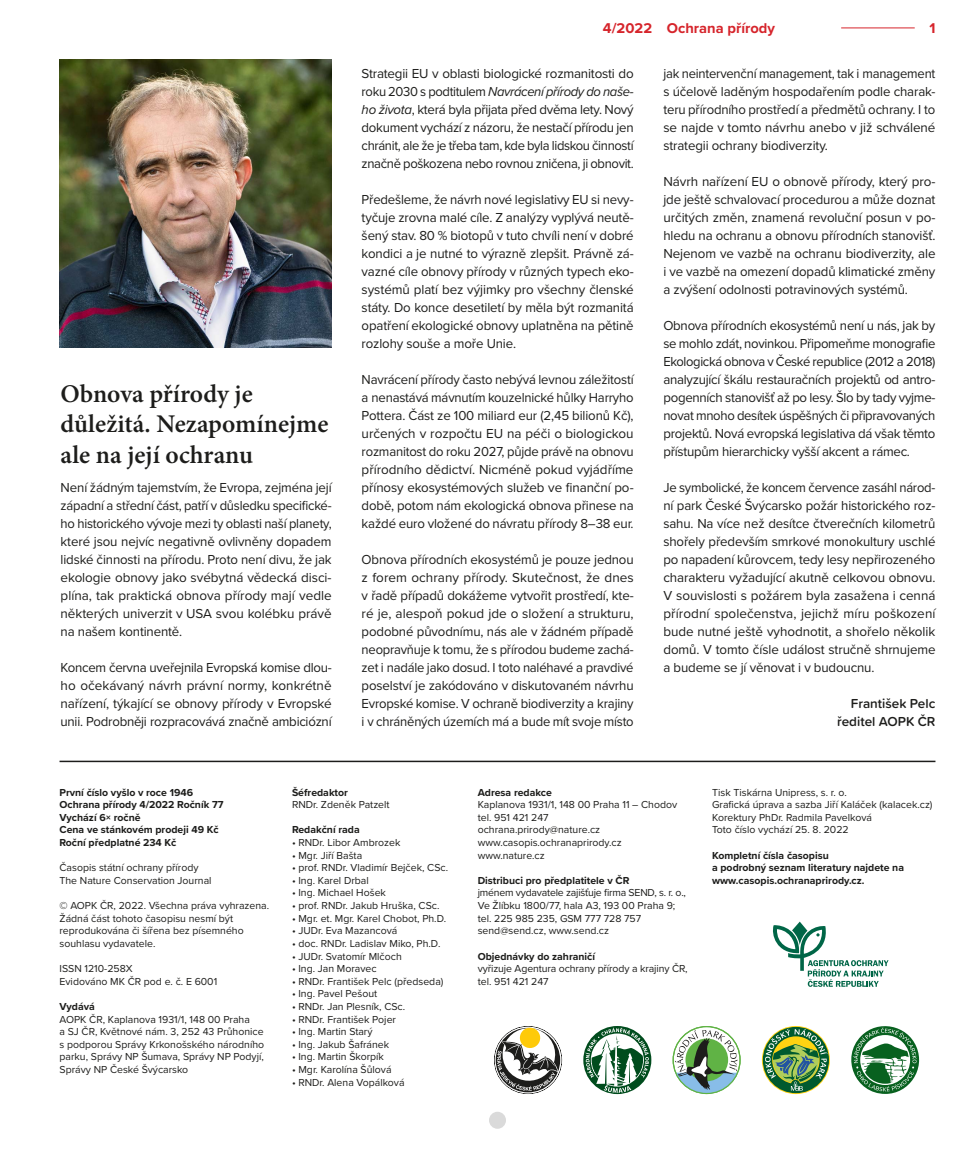
<style>
.page{position:relative;width:978px;height:1149px;background:#fff}
.page>*{position:absolute;margin:0;border:0;box-sizing:border-box;transform-origin:0 0}
.Titul_článku{font:600 25.5px/30.6px "Minion Pro";color:#1d1d1b}
.t1{font:700 14.7px "Proxima Nova";color:#d6242b}
.Text_01{font:13.5px/18px "Proxima Nova";letter-spacing:-.01em;color:#1d1d1b;text-align:justify}
.Text_01-2{font:13.5px/18px "Proxima Nova";letter-spacing:-.01em;color:#1d1d1b;text-align:justify;scale:.96 1}
.Autoři_článku_ÚVODNÍ{font:600 13.5px "Proxima Soft";color:#1d1d1b}
.T_tiráž{font:10.5px/12.6px "Proxima Nova";color:#1d1d1b}
.T_tiráž-2{font:700 10.5px/12.6px "Proxima Nova";color:#1d1d1b}
.T_tiráž-3{font:10.5px/12.6px "Proxima Nova";letter-spacing:-.02em;color:#1d1d1b}
.s1{font-style:italic}
</style>
<div class="page">
<hr style="left:841px;top:28px;width:74px;height:1px;background:#d6242b">
<div style="left:489px;top:1111px;width:17px;height:17px;background:#dadada;border-radius:50%"></div>
<svg style="left:851px;top:1026px;width:68px;height:67px"></svg>
<svg style="left:763px;top:1026px;width:66px;height:66px"></svg>
<svg style="left:583px;top:1026px;width:68px;height:67px"></svg>
<svg style="left:673px;top:1026px;width:68px;height:67px"></svg>
<svg style="left:494px;top:1026px;width:68px;height:67px"></svg>
<svg style="left:773px;top:921px;width:116px;height:65px"></svg>
<hr style="left:60px;top:760px;width:875px;height:2px;background:#1d1d1b">
<img style="left:60px;top:59px;width:272px;height:289px">
<p class="Titul_článku" style="left:61px;top:378px;width:269px">Obnova přírody je důležitá. Nezapomínejme ale na její ochranu</p>
<p class="Text_01" style="left:61px;top:477px;width:273px">Není žádným tajemstvím, že Evropa, zejména její západní a střední část, patří v důsledku specifické&shy;ho historického vývoje mezi ty oblasti naší planety, které jsou nejvíc negativně ovlivněny dopadem lidské činnosti na přírodu. Proto není divu, že jak ekologie obnovy jako svébytná vědecká disci&shy;plína, tak praktická obnova přírody mají vedle některých univerzit v USA svou kolébku právě na našem kontinentě.</p>
<p class="Text_01" style="left:61px;top:657px;width:273px">Koncem června uveřejnila Evropská komise dlou&shy;ho očekávaný návrh právní normy, konkrétně nařízení, týkající se obnovy přírody v Evropské unii. Podrobněji rozpracovává značně ambiciózní</p>
<p class="t1" style="left:603px;top:17px;width:174px">4/2022 Ochrana přírody</p>
<p class="t1" style="left:929px;top:17px;width:8px">1</p>
<p class="Text_01" style="left:362px;top:63px;width:274px">Strategii EU v oblasti biologické rozmanitosti do roku 2030 s podtitulem <span class="s1">Navrácení přírody do naše&shy;ho života</span>, která byla přijata před dvěma lety. Nový dokument vychází z názoru, že nestačí přírodu jen chránit, ale že je třeba tam, kde byla lidskou činností značně poškozena nebo rovnou zničena, ji obnovit.</p>
<p class="Text_01" style="left:362px;top:189px;width:274px">Předešleme, že návrh nové legislativy EU si nevy&shy;tyčuje zrovna malé cíle. Z analýzy vyplývá neutě&shy;šený stav. 80 % biotopů v tuto chvíli není v dobré kondici a je nutné to výrazně zlepšit. Právně zá&shy;vazné cíle obnovy přírody v různých typech eko&shy;systémů platí bez výjimky pro všechny členské státy. Do konce desetiletí by měla být rozmanitá opatření ekologické obnovy uplatněna na pětině rozlohy souše a moře Unie.</p>
<p class="Text_01" style="left:362px;top:369px;width:274px">Navrácení přírody často nebývá levnou záležitostí a nenastává mávnutím kouzelnické hůlky Harryho Pottera. Část ze 100 miliard eur (2,45 bilionů Kč), určených v rozpočtu EU na péči o biologickou rozmanitost do roku 2027, půjde právě na obnovu přírodního dědictví. Nicméně pokud vyjádříme přínosy ekosystémových služeb ve finanční po&shy;době, potom nám ekologická obnova přinese na každé euro vložené do návratu přírody 8–38 eur.</p>
<p class="Text_01" style="left:362px;top:549px;width:274px">Obnova přírodních ekosystémů je pouze jednou z forem ochrany přírody. Skutečnost, že dnes v řadě případů dokážeme vytvořit prostředí, kte&shy;ré je, alespoň pokud jde o složení a strukturu, podobné původnímu, nás ale v žádném případě neopravňuje k tomu, že s přírodou budeme zachá&shy;zet i nadále jako dosud. I toto naléhavé a pravdivé poselství je zakódováno v diskutovaném návrhu Evropské komise. V ochraně biodiverzity a krajiny i v chráněných územích má a bude mít svoje místo</p>
<p class="Text_01-2" style="left:663px;top:63px;width:285px">jak neintervenční management, tak i management s účelově laděným hospodařením podle charak&shy;teru přírodního prostředí a předmětů ochrany. I to se najde v tomto návrhu anebo v již schválené strategii ochrany biodiverzity.</p>
<p class="Text_01" style="left:663px;top:171px;width:274px;text-align:left">Návrh nařízení EU o obnově přírody, který pro&shy;jde ještě schvalovací procedurou a může doznat určitých změn, znamená revoluční posun v po&shy;hledu na ochranu a obnovu přírodních stanovišť.<br>Nejenom ve vazbě na ochranu biodiverzity, ale i ve vazbě na omezení dopadů klimatické změny a zvýšení odolnosti potravinových systémů.</p>
<p class="Text_01" style="left:663px;top:315px;width:274px">Obnova přírodních ekosystémů není u nás, jak by se mohlo zdát, novinkou. Připomeňme monografie Ekologická obnova v České republice (2012 a 2018) analyzující škálu restauračních projektů od antro&shy;pogenních stanovišť až po lesy. Šlo by tady vyjme&shy;novat mnoho desítek úspěšných či připravovaných projektů. Nová evropská legislativa dá však těmto přístupům hierarchicky vyšší akcent a rámec.</p>
<p class="Text_01-2" style="left:663px;top:477px;width:285px">Je symbolické, že koncem července zasáhl národ&shy;ní park České Švýcarsko požár historického roz&shy;sahu. Na více než desítce čtverečních kilometrů shořely především smrkové monokultury uschlé po napadení kůrovcem, tedy lesy nepřirozeného charakteru vyžadující akutně celkovou obnovu.<br>V souvislosti s požárem byla zasažena i cenná přírodní společenstva, jejichž míru poškození bude nutné ještě vyhodnotit, a shořelo několik domů. V tomto čísle událost stručně shrnujeme a budeme se jí věnovat i v budoucnu.</p>
<p class="Autoři_článku_ÚVODNÍ" style="left:851px;top:693px;width:86px">František Pelc</p>
<p class="Autoři_článku_ÚVODNÍ" style="left:837px;top:711px;width:100px">ředitel AOPK ČR</p>
<p class="T_tiráž-2" style="left:60px;top:785px;width:135px">První číslo vyšlo v roce 1946</p>
<p class="T_tiráž-2" style="left:60px;top:797px;width:165px">Ochrana přírody 4/2022 Ročník 77</p>
<p class="T_tiráž-2" style="left:60px;top:810px;width:83px">Vychází 6× ročně</p>
<p class="T_tiráž-2" style="left:60px;top:823px;width:161px">Cena ve stánkovém prodeji 49 Kč</p>
<p class="T_tiráž-2" style="left:60px;top:835px;width:118px">Roční předplatné 234 Kč</p>
<p class="T_tiráž" style="left:60px;top:860px;width:141px">Časopis státní ochrany přírody</p>
<p class="T_tiráž" style="left:60px;top:873px;width:154px">The Nature Conservation Journal</p>
<p class="T_tiráž" style="left:60px;top:898px;width:210px">© AOPK ČR, 2022. Všechna práva vyhrazena.<br>Žádná část tohoto časopisu nesmí být reprodukována či šířena bez písemného souhlasu vydavatele.</p>
<p class="T_tiráž" style="left:60px;top:961px;width:75px">ISSN 1210-258X</p>
<p class="T_tiráž" style="left:60px;top:974px;width:159px">Evidováno MK ČR pod e. č. E 6001</p>
<p class="T_tiráž-2" style="left:60px;top:999px;width:37px">Vydává</p>
<p class="T_tiráž" style="left:60px;top:1011px;width:192px">AOPK ČR, Kaplanova 1931/1, 148 00 Praha</p>
<p class="T_tiráž" style="left:60px;top:1024px;width:206px">a SJ ČR, Květnové nám. 3, 252 43 Průhonice</p>
<p class="T_tiráž" style="left:60px;top:1037px;width:206px">s podporou Správy Krkonošského národního parku, Správy NP Šumava, Správy NP Podyjí,</p>
<p class="T_tiráž" style="left:60px;top:1062px;width:130px">Správy NP České Švýcarsko</p>
<p class="T_tiráž-2" style="left:292px;top:785px;width:57px">Šéfredaktor</p>
<p class="T_tiráž" style="left:292px;top:797px;width:99px">RNDr. Zdeněk Patzelt</p>
<p class="T_tiráž-2" style="left:292px;top:823px;width:69px">Redakční rada</p>
<p class="T_tiráž" style="left:292px;top:835px;width:110px">• RNDr. Libor Ambrozek</p>
<p class="T_tiráž" style="left:292px;top:848px;width:72px">• Mgr. Jiří Bašta</p>
<p class="T_tiráž" style="left:292px;top:860px;width:156px">• prof. RNDr. Vladimír Bejček, CSc.</p>
<p class="T_tiráž" style="left:292px;top:873px;width:78px">• Ing. Karel Drbal</p>
<p class="T_tiráž" style="left:292px;top:885px;width:95px">• Ing. Michael Hošek</p>
<p class="T_tiráž" style="left:292px;top:898px;width:148px">• prof. RNDr. Jakub Hruška, CSc.</p>
<p class="T_tiráž" style="left:292px;top:911px;width:154px">• Mgr. et. Mgr. Karel Chobot, Ph.D.</p>
<p class="T_tiráž" style="left:292px;top:923px;width:107px">• JUDr. Eva Mazancová</p>
<p class="T_tiráž" style="left:292px;top:936px;width:149px">• doc. RNDr. Ladislav Miko, Ph.D.</p>
<p class="T_tiráž" style="left:292px;top:948px;width:111px">• JUDr. Svatomír Mlčoch</p>
<p class="T_tiráž" style="left:292px;top:961px;width:86px">• Ing. Jan Moravec</p>
<p class="T_tiráž" style="left:292px;top:974px;width:153px">• RNDr. František Pelc (předseda)</p>
<p class="T_tiráž" style="left:292px;top:986px;width:87px">• Ing. Pavel Pešout</p>
<p class="T_tiráž" style="left:292px;top:999px;width:113px">• RNDr. Jan Plesník, CSc.</p>
<p class="T_tiráž" style="left:292px;top:1011px;width:106px">• RNDr. František Pojer</p>
<p class="T_tiráž" style="left:292px;top:1024px;width:82px">• Ing. Martin Starý</p>
<p class="T_tiráž" style="left:292px;top:1037px;width:99px">• Ing. Jakub Šafránek</p>
<p class="T_tiráž" style="left:292px;top:1049px;width:93px">• Ing. Martin Škorpík</p>
<p class="T_tiráž" style="left:292px;top:1062px;width:101px">• Mgr. Karolína Šůlová</p>
<p class="T_tiráž" style="left:292px;top:1074px;width:114px">• RNDr. Alena Vopálková</p>
<p class="T_tiráž-2" style="left:478px;top:785px;width:76px">Adresa redakce</p>
<p class="T_tiráž" style="left:478px;top:797px;width:201px">Kaplanova 1931/1, 148 00 Praha 11 – Chodov</p>
<p class="T_tiráž" style="left:478px;top:810px;width:72px">tel. 951 421 247</p>
<p class="T_tiráž" style="left:478px;top:822px;width:124px">ochrana.prirody@nature.cz</p>
<p class="T_tiráž" style="left:478px;top:835px;width:145px">www.casopis.ochranaprirody.cz</p>
<p class="T_tiráž" style="left:478px;top:848px;width:69px">www.nature.cz</p>
<p class="T_tiráž-2" style="left:478px;top:873px;width:153px">Distribuci pro předplatitele v ČR</p>
<p class="T_tiráž-3" style="left:478px;top:885px;width:210px">jménem vydavatele zajišťuje firma SEND, s. r. o.,<br>Ve Žlíbku 1800/77, hala A3, 193 00 Praha 9;</p>
<p class="T_tiráž" style="left:478px;top:911px;width:165px">tel. 225 985 235, GSM 777 728 757</p>
<p class="T_tiráž" style="left:478px;top:923px;width:133px">send@send.cz, www.send.cz</p>
<p class="T_tiráž-2" style="left:478px;top:949px;width:119px">Objednávky do zahraničí</p>
<p class="T_tiráž" style="left:478px;top:961px;width:211px">vyřizuje Agentura ochrany přírody a krajiny ČR, tel. 951 421 247</p>
<p class="T_tiráž" style="left:712px;top:785px;width:135px">Tisk Tiskárna Unipress, s. r. o.</p>
<p class="T_tiráž" style="left:712px;top:797px;width:222px">Grafická úprava a sazba Jiří Kaláček (kalacek.cz)</p>
<p class="T_tiráž" style="left:712px;top:810px;width:161px">Korektury PhDr. Radmila Pavelková</p>
<p class="T_tiráž" style="left:712px;top:822px;width:138px">Toto číslo vychází 25. 8. 2022</p>
<p class="T_tiráž-2" style="left:712px;top:848px;width:193px">Kompletní čísla časopisu<br>a podrobný seznam literatury najdete na www.casopis.ochranaprirody.cz.</p>
</div>
